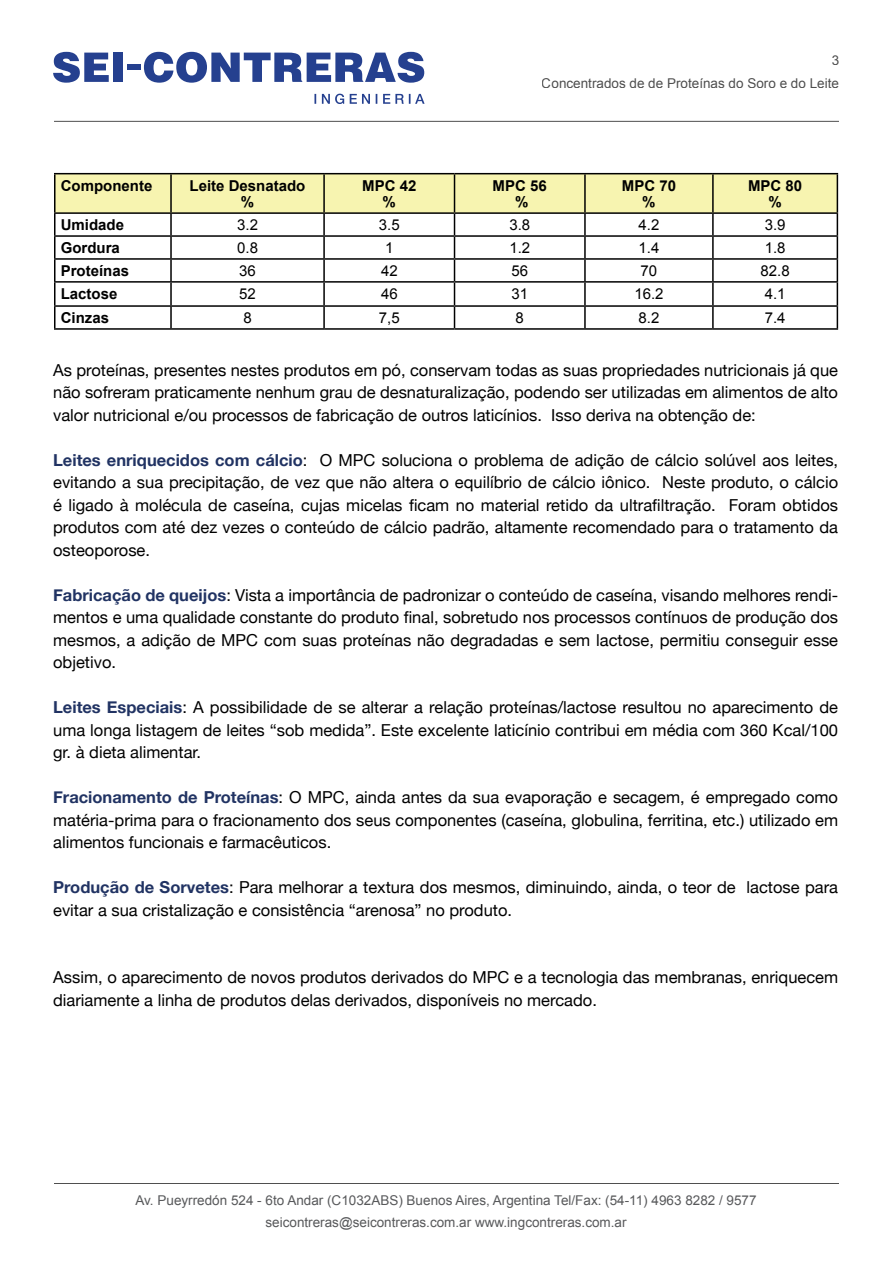
<style>
.page{position:relative;width:893px;height:1263px;background:#fff}
.page>*{position:absolute;margin:0;border:0;box-sizing:border-box;transform-origin:0 0}
.t1{font:16.5px/22.5px "Helvetica Neue";color:#000;text-align:justify}
.t2{font:700 15px/16.5px "Arial";color:#000;text-align:center}
.t3{font:15px "Arial";color:#000}
.t4{font:13.5px/22.5px "Arial";color:#58595b;text-align:center}
.t5{font:13.5px "Arial";color:#000}
.s1{font-weight:700;color:#213363}
</style>
<div class="page">
<hr style="left:54px;top:1183px;width:785px;height:1px;background:#000">
<svg style="left:144px;top:52px;width:280px;height:31px"></svg>
<svg style="left:53px;top:52px;width:56px;height:31px"></svg>
<div style="left:114px;top:53px;width:9px;height:29px;background:#25408f"></div>
<div style="left:127px;top:64px;width:14px;height:6px;background:#25408f"></div>
<svg style="left:314px;top:94px;width:111px;height:10px"></svg>
<hr style="left:54px;top:121px;width:785px;height:1px;background:#000">
<hr style="left:54px;top:173px;width:117px;height:1px;background:#000">
<hr style="left:54px;top:174px;width:2px;height:38px;background:#000">
<hr style="left:171px;top:173px;width:153px;height:1px;background:#000">
<hr style="left:324px;top:173px;width:130px;height:1px;background:#000">
<hr style="left:454px;top:173px;width:131px;height:1px;background:#000">
<hr style="left:585px;top:173px;width:128px;height:1px;background:#000">
<hr style="left:713px;top:173px;width:125px;height:1px;background:#000">
<hr style="left:54px;top:212px;width:117px;height:2px;background:#000">
<hr style="left:54px;top:214px;width:2px;height:21px;background:#000">
<hr style="left:54px;top:235px;width:117px;height:2px;background:#000">
<hr style="left:54px;top:237px;width:2px;height:21px;background:#000">
<hr style="left:54px;top:258px;width:117px;height:2px;background:#000">
<hr style="left:54px;top:260px;width:2px;height:21px;background:#000">
<hr style="left:54px;top:281px;width:117px;height:2px;background:#000">
<hr style="left:54px;top:283px;width:2px;height:22px;background:#000">
<hr style="left:54px;top:305px;width:117px;height:2px;background:#000">
<hr style="left:54px;top:307px;width:2px;height:21px;background:#000">
<svg style="left:55px;top:174px;width:783px;height:154px"></svg>
<hr style="left:54px;top:328px;width:117px;height:2px;background:#000">
<hr style="left:171px;top:328px;width:153px;height:2px;background:#000">
<hr style="left:324px;top:328px;width:130px;height:2px;background:#000">
<hr style="left:454px;top:328px;width:131px;height:2px;background:#000">
<hr style="left:585px;top:328px;width:128px;height:2px;background:#000">
<hr style="left:713px;top:328px;width:125px;height:2px;background:#000">
<p class="t5" style="left:831px;top:51px;width:9px">3</p>
<p class="t5" style="left:542px;top:74px;width:299px">Concentrados de de Proteínas do Soro e do Leite</p>
<p class="t2" style="left:61px;top:178px;width:93px">Componente</p>
<p class="t2" style="left:190px;top:178px;width:117px">Leite Desnatado %</p>
<p class="t2" style="left:362px;top:178px;width:56px">MPC 42 %</p>
<p class="t2" style="left:493px;top:178px;width:56px">MPC 56 %</p>
<p class="t2" style="left:622px;top:178px;width:56px">MPC 70 %</p>
<p class="t2" style="left:748px;top:178px;width:56px">MPC 80 %</p>
<p class="t2" style="left:61px;top:217px;width:65px">Umidade</p>
<p class="t3" style="left:237px;top:215px;width:22px">3.2</p>
<p class="t3" style="left:379px;top:215px;width:22px">3.5</p>
<p class="t3" style="left:509px;top:215px;width:22px">3.8</p>
<p class="t3" style="left:638px;top:215px;width:22px">4.2</p>
<p class="t3" style="left:765px;top:215px;width:22px">3.9</p>
<p class="t2" style="left:61px;top:240px;width:61px">Gordura</p>
<p class="t3" style="left:237px;top:238px;width:22px">0.8</p>
<p class="t3" style="left:385px;top:238px;width:10px">1</p>
<p class="t3" style="left:509px;top:238px;width:22px">1.2</p>
<p class="t3" style="left:638px;top:238px;width:22px">1.4</p>
<p class="t3" style="left:765px;top:238px;width:22px">1.8</p>
<p class="t2" style="left:61px;top:263px;width:70px">Proteínas</p>
<p class="t3" style="left:239px;top:261px;width:18px">36</p>
<p class="t3" style="left:381px;top:261px;width:18px">42</p>
<p class="t3" style="left:511px;top:261px;width:18px">56</p>
<p class="t3" style="left:641px;top:261px;width:18px">70</p>
<p class="t3" style="left:761px;top:261px;width:31px">82.8</p>
<p class="t2" style="left:61px;top:286px;width:58px">Lactose</p>
<p class="t3" style="left:239px;top:284px;width:18px">52</p>
<p class="t3" style="left:381px;top:284px;width:18px">46</p>
<p class="t3" style="left:511px;top:284px;width:18px">31</p>
<p class="t3" style="left:634px;top:284px;width:31px">16.2</p>
<p class="t3" style="left:765px;top:284px;width:22px">4.1</p>
<p class="t2" style="left:61px;top:310px;width:50px">Cinzas</p>
<p class="t3" style="left:243px;top:308px;width:10px">8</p>
<p class="t3" style="left:379px;top:308px;width:22px">7,5</p>
<p class="t3" style="left:516px;top:308px;width:10px">8</p>
<p class="t3" style="left:639px;top:308px;width:22px">8.2</p>
<p class="t3" style="left:765px;top:308px;width:22px">7.4</p>
<p class="t1" style="left:53px;top:357px;width:786px">As proteínas, presentes nestes produtos em pó, conservam todas as suas propriedades nutricionais já que não sofreram praticamente nenhum grau de desnaturalização, podendo ser utilizadas em alimentos de alto valor nutricional e/ou processos de fabricação de outros laticínios. Isso deriva na obtenção de:</p>
<p class="t1" style="left:53px;top:447px;width:787px"><span class="s1">Leites enriquecidos com cálcio</span>: O MPC soluciona o problema de adição de cálcio solúvel aos leites, evitando a sua precipitação, de vez que não altera o equilíbrio de cálcio iônico. Neste produto, o cálcio é ligado à molécula de caseína, cujas micelas ficam no material retido da ultrafiltração. Foram obtidos produtos com até dez vezes o conteúdo de cálcio padrão, altamente recomendado para o tratamento da osteoporose.</p>
<p class="t1" style="left:53px;top:582px;width:786px"><span class="s1">Fabricação de queijos</span>: Vista a importância de padronizar o conteúdo de caseína, visando melhores rendi&shy;mentos e uma qualidade constante do produto final, sobretudo nos processos contínuos de produção dos mesmos, a adição de MPC com suas proteínas não degradadas e sem lactose, permitiu conseguir esse objetivo.</p>
<p class="t1" style="left:53px;top:695px;width:786px"><span class="s1">Leites Especiais</span>: A possibilidade de se alterar a relação proteínas/lactose resultou no aparecimento de uma longa listagem de leites “sob medida”. Este excelente laticínio contribui em média com 360 Kcal/100 gr. à dieta alimentar.</p>
<p class="t1" style="left:53px;top:785px;width:786px"><span class="s1">Fracionamento de Proteínas</span>: O MPC, ainda antes da sua evaporação e secagem, é empregado como matéria-prima para o fracionamento dos seus componentes (caseína, globulina, ferritina, etc.) utilizado em alimentos funcionais e farmacêuticos.</p>
<p class="t1" style="left:53px;top:875px;width:786px"><span class="s1">Produção de Sorvetes</span>: Para melhorar a textura dos mesmos, diminuindo, ainda, o teor de lactose para evitar a sua cristalização e consistência “arenosa” no produto.</p>
<p class="t1" style="left:53px;top:965px;width:786px">Assim, o aparecimento de novos produtos derivados do MPC e a tecnologia das membranas, enriquecem diariamente a linha de produtos delas derivados, disponíveis no mercado.</p>
<p class="t4" style="left:135px;top:1189px;width:623px">Av. Pueyrredón 524 - 6to Andar (C1032ABS) Buenos Aires, Argentina Tel/Fax: (54-11) 4963 8282 / 9577 seicontreras@seicontreras.com.ar www.ingcontreras.com.ar</p>
</div>
